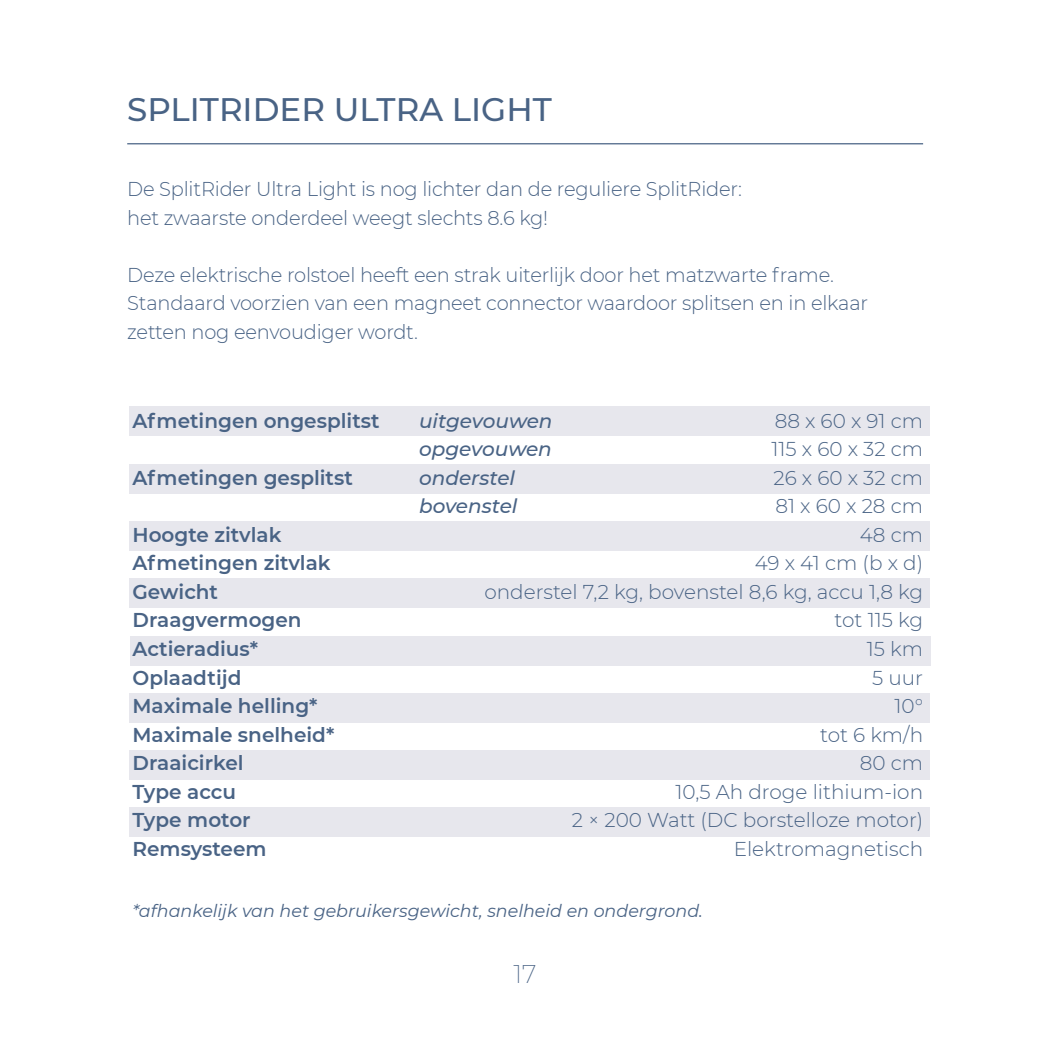
<style>
.page{position:relative;width:1049px;height:1049px;background:#fff}
.page>*{position:absolute;margin:0;border:0;box-sizing:border-box;transform-origin:0 0}
.t1{font:500 32.5px "Montserrat";color:#496385}
.t2{font:200 25px "Montserrat";color:#496385}
.t3{font:300 20px/28.5px "Montserrat";letter-spacing:-.01em;color:#496385}
.t4{font:600 20px/28.5px "Montserrat";color:#496385}
.t5{font:italic 500 20px "Montserrat";color:#496385}
.t6{font:italic 17.5px "Montserrat";color:#496385}
</style>
<div class="page">
<div style="left:129px;top:807px;width:801px;height:30px;background:#e7e7ed"></div>
<div style="left:129px;top:750px;width:801px;height:30px;background:#e7e7ed"></div>
<div style="left:129px;top:693px;width:801px;height:29px;background:#e7e7ed"></div>
<div style="left:130px;top:636px;width:800px;height:29px;background:#e7e7ed"></div>
<div style="left:129px;top:578px;width:801px;height:30px;background:#e7e7ed"></div>
<div style="left:129px;top:521px;width:801px;height:30px;background:#e7e7ed"></div>
<div style="left:129px;top:464px;width:801px;height:29px;background:#e7e7ed"></div>
<div style="left:129px;top:407px;width:801px;height:29px;background:#e7e7ed"></div>
<hr style="left:127px;top:143px;width:796px;height:1px;background:#496385">
<p class="t1" style="left:127px;top:87px;width:426px">SPLITRIDER ULTRA LIGHT</p>
<p class="t3" style="left:127px;top:174px;width:616px">De SplitRider Ultra Light is nog lichter dan de reguliere SplitRider: het zwaarste onderdeel weegt slechts 8.6 kg!</p>
<p class="t3" style="left:127px;top:260px;width:742px">Deze elektrische rolstoel heeft een strak uiterlijk door het matzwarte frame.<br>Standaard voorzien van een magneet connector waardoor splitsen en in elkaar zetten nog eenvoudiger wordt.</p>
<p class="t4" style="left:133px;top:405px;width:249px">Afmetingen ongesplitst</p>
<p class="t4" style="left:133px;top:463px;width:222px">Afmetingen gesplitst</p>
<p class="t4" style="left:133px;top:520px;width:150px">Hoogte zitvlak</p>
<p class="t4" style="left:133px;top:548px;width:203px">Afmetingen zitvlak<br>Gewicht<br>Draagvermogen<br>Actieradius*<br>Oplaadtijd<br>Maximale helling*<br>Maximale snelheid*<br>Draaicirkel<br>Type accu<br>Type motor<br>Remsysteem</p>
<p class="t5" style="left:419px;top:407px;width:135px">uitgevouwen</p>
<p class="t5" style="left:419px;top:435px;width:134px">opgevouwen</p>
<p class="t5" style="left:419px;top:464px;width:98px">onderstel</p>
<p class="t5" style="left:419px;top:492px;width:100px">bovenstel</p>
<p class="t3" style="left:775px;top:406px;width:150px">88 x 60 x 91 cm</p>
<p class="t3" style="left:771px;top:434px;width:153px">115 x 60 x 32 cm</p>
<p class="t3" style="left:773px;top:463px;width:151px">26 x 60 x 32 cm</p>
<p class="t3" style="left:775px;top:491px;width:149px">81 x 60 x 28 cm</p>
<p class="t3" style="left:860px;top:520px;width:65px">48 cm</p>
<p class="t3" style="left:755px;top:548px;width:170px">49 x 41 cm (b x d)</p>
<p class="t3" style="left:484px;top:577px;width:440px">onderstel 7,2 kg, bovenstel 8,6 kg, accu 1,8 kg</p>
<p class="t3" style="left:572px;top:605px;width:353px;text-align:right">tot 115 kg<br>15 km<br>5 uur<br>10°<br>tot 6 km/h<br>80 cm<br>10,5 Ah droge lithium-ion<br>2 × 200 Watt (DC borstelloze motor)<br>Elektromagnetisch</p>
<p class="t6" style="left:133px;top:899px;width:572px">*afhankelijk van het gebruikersgewicht, snelheid en ondergrond.</p>
<p class="t2" style="left:514px;top:957px;width:25px">17</p>
</div>
